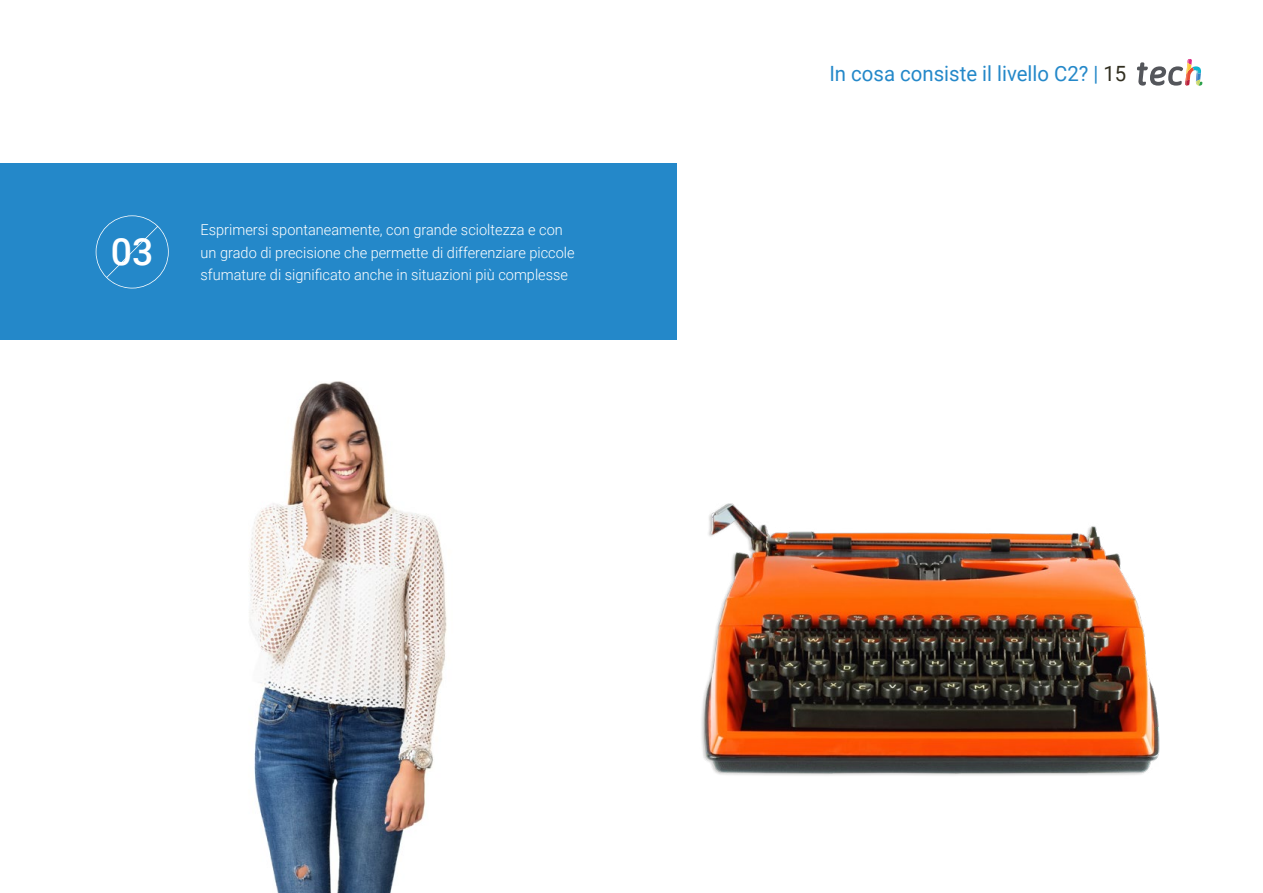
<style>
.page{position:relative;width:1263px;height:893px;background:#fff}
.page>*{position:absolute;margin:0;border:0;box-sizing:border-box;transform-origin:0 0}
.t1{font:500 37.5px "Roboto";color:#fff}
.t2{font:21px "Roboto";color:#2488c9}
.t3{font:300 15px/22.5px "Roboto";color:#fff}
.s1{color:#312e20}
</style>
<div class="page">
<div style="left:0;top:164px;width:676px;height:176px;background:#2488c9"></div>
<svg style="left:96px;top:215px;width:73px;height:73px"></svg>
<img style="left:701px;top:503px;width:459px;height:273px">
<img style="left:249px;top:381px;width:198px;height:512px">
<svg style="left:1137px;top:59px;width:65px;height:27px"></svg>
<h1 class="t1" style="left:111px;top:225px;width:44px">03</h1>
<p class="t3" style="left:201px;top:218px;width:376px">Esprimersi spontaneamente, con grande scioltezza e con un grado di precisione che permette di differenziare piccole sfumature di significato anche in situazioni più complesse</p>
<h2 class="t2" style="left:829px;top:59px;width:298px">In cosa consiste il livello C2? | <span class="s1">15</span></h2>
</div>
